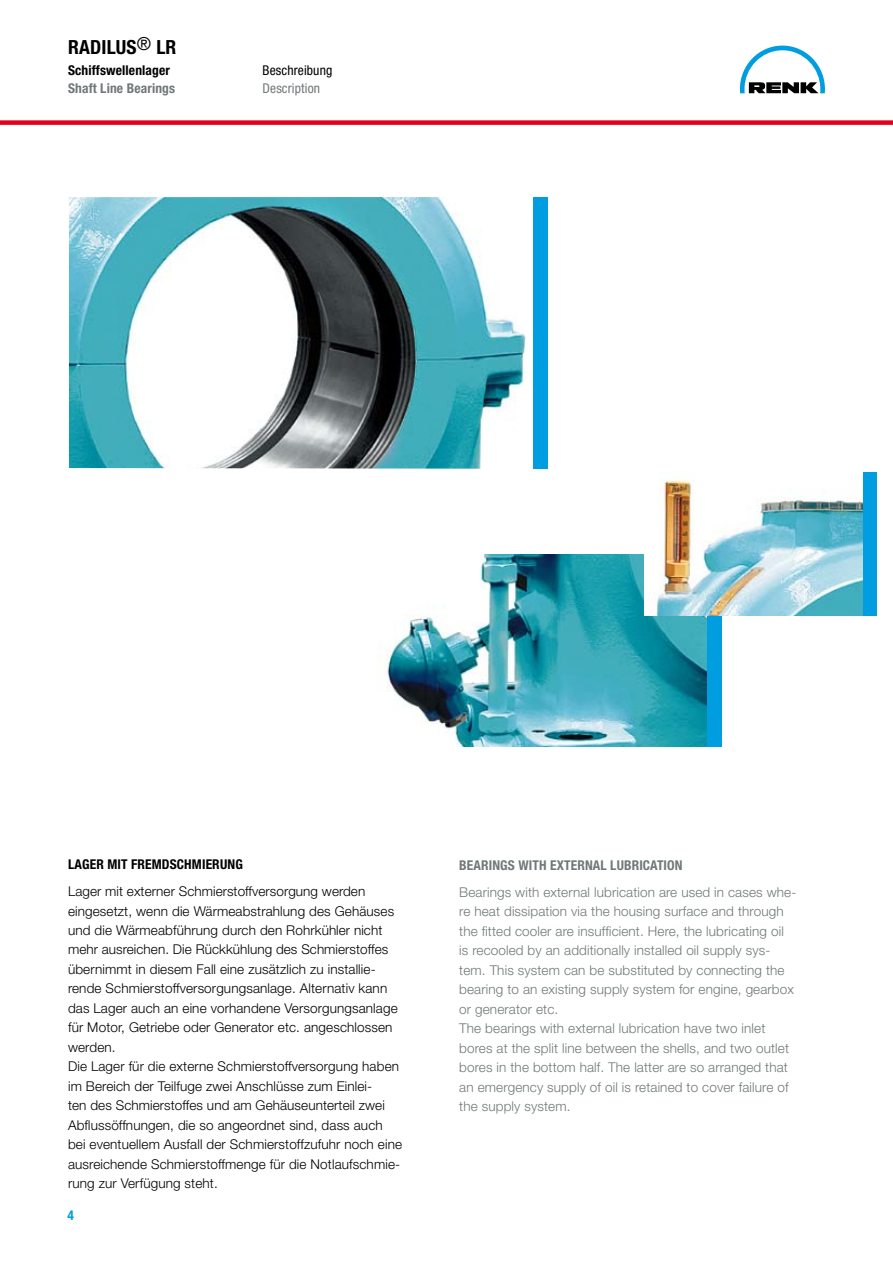
<style>
.page{position:relative;width:893px;height:1263px;background:#fff}
.page>*{position:absolute;margin:0;border:0;box-sizing:border-box;transform-origin:0 0}
.t1{font:700 condensed 19.5px "Helvetica Neue LT Pro";letter-spacing:.01em;color:#000}
.t2{font:300 13.5px/19.5px "Helvetica Neue LT Pro";letter-spacing:.01em;color:#000}
.t3{font:300 13.5px/19.5px "Helvetica Neue LT Pro";letter-spacing:.01em;color:#717879}
.t4{font:700 condensed 13.5px "Helvetica Neue LT Pro";letter-spacing:.01em;color:#717879}
.t5{font:700 condensed 13.5px "Helvetica Neue LT Pro";letter-spacing:.01em;color:#000}
.t6{font:condensed 13.5px "Helvetica Neue LT Pro";letter-spacing:.01em;color:#000}
.t7{font:condensed 13.5px "Helvetica Neue LT Pro";letter-spacing:.01em;color:#717879}
.t8{font:700 condensed 13.5px "Helvetica Neue LT Pro";color:#009ee0}
</style>
<div class="page">
<div style="left:0;top:120px;width:893px;height:5px;background:#e2001a"></div>
<svg style="left:740px;top:46px;width:85px;height:47px"></svg>
<img style="left:69px;top:197px;width:458px;height:272px">
<div style="left:533px;top:197px;width:15px;height:272px;background:#009ee0"></div>
<img style="left:387px;top:555px;width:320px;height:191px">
<div style="left:707px;top:555px;width:14px;height:191px;background:#009ee0"></div>
<img style="left:644px;top:472px;width:220px;height:143px">
<div style="left:864px;top:472px;width:13px;height:143px;background:#009ee0"></div>
<h1 class="t1" style="left:68px;top:36px;width:110px">RADILUS<sup>®</sup> LR</h1>
<p class="t5" style="left:68px;top:62px;width:103px">Schiffswellenlager</p>
<p class="t4" style="left:68px;top:80px;width:109px">Shaft Line Bearings</p>
<p class="t6" style="left:263px;top:63px;width:71px">Beschreibung</p>
<p class="t7" style="left:263px;top:81px;width:59px">Description</p>
<p class="t5" style="left:68px;top:856px;width:176px">LAGER MIT FREMDSCHMIERUNG</p>
<p class="t2" style="left:68px;top:881px;width:335px">Lager mit externer Schmierstoffversorgung werden eingesetzt, wenn die Wärmeabstrahlung des Gehäuses und die Wärmeabführung durch den Rohrkühler nicht mehr ausreichen. Die Rückkühlung des Schmierstoffes übernimmt in diesem Fall eine zusätzlich zu installie&shy;rende Schmierstoffversorgungsanlage. Alternativ kann das Lager auch an eine vorhandene Versorgungsanlage für Motor, Getriebe oder Generator etc. angeschlossen werden.<br>Die Lager für die externe Schmierstoffversorgung haben im Bereich der Teilfuge zwei Anschlüsse zum Einlei-<br>ten des Schmierstoffes und am Gehäuseunterteil zwei Abflussöffnungen, die so angeordnet sind, dass auch bei eventuellem Ausfall der Schmierstoffzufuhr noch eine ausreichende Schmierstoffmenge für die Notlaufschmie&shy;rung zur Verfügung steht.</p>
<p class="t8" style="left:68px;top:1206px;width:8px">4</p>
<p class="t4" style="left:459px;top:857px;width:225px">BEARINGS WITH EXTERNAL LUBRICATION</p>
<p class="t3" style="left:459px;top:882px;width:339px">Bearings with external lubrication are used in cases whe&shy;re heat dissipation via the housing surface and through the fitted cooler are insufficient. Here, the lubricating oil is recooled by an additionally installed oil supply sys&shy;tem. This system can be substituted by connecting the bearing to an existing supply system for engine, gearbox or generator etc.<br>The bearings with external lubrication have two inlet bores at the split line between the shells, and two outlet bores in the bottom half. The latter are so arranged that an emergency supply of oil is retained to cover failure of the supply system.</p>
</div>
